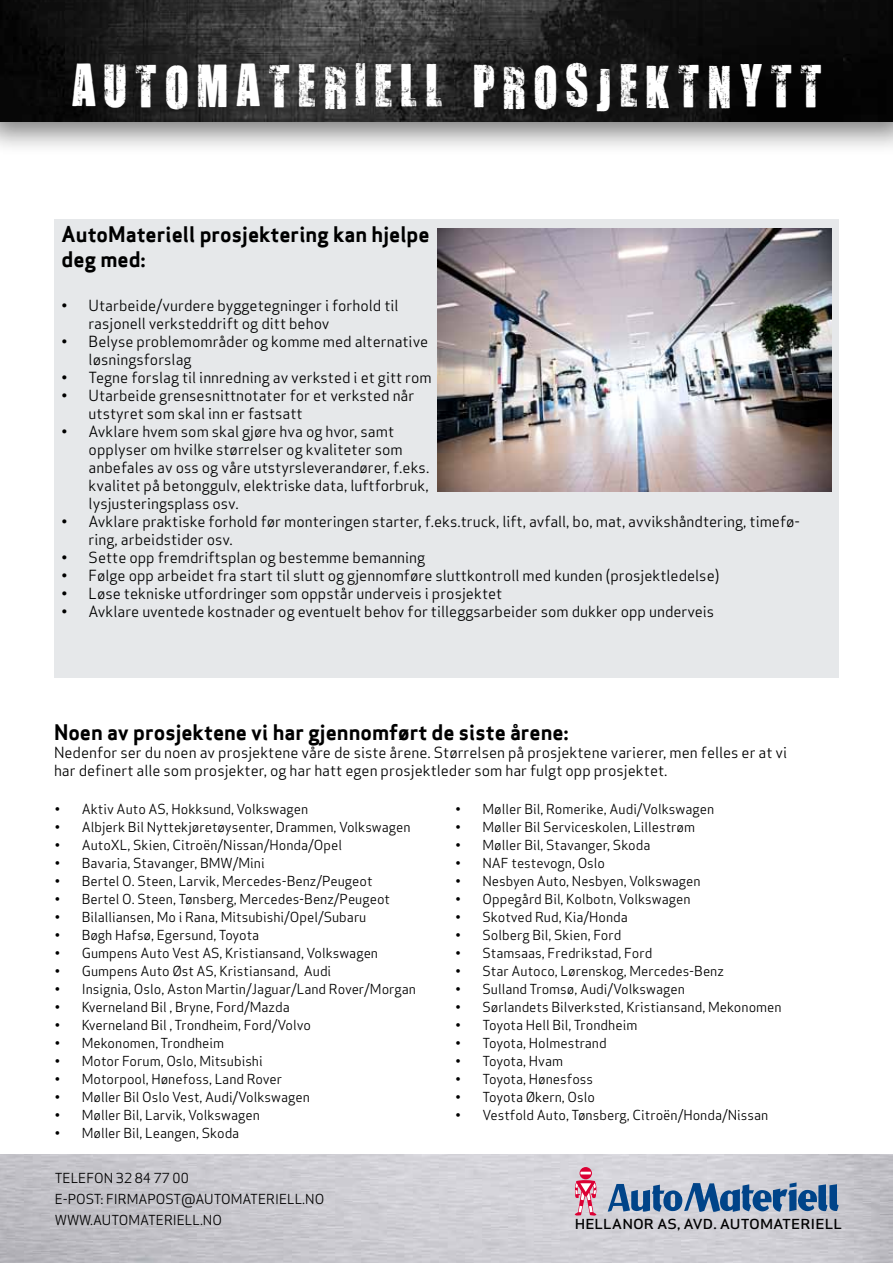
<style>
.page{position:relative;width:893px;height:1263px;background:#fff}
.page>*{position:absolute;margin:0;border:0;box-sizing:border-box;transform-origin:0 0}
.t1{font:49.5px "You Are Loved";letter-spacing:.16em;color:#fff}
.t2{font:700 21px/25.2px "Apex Sans";color:#000}
.t3{font:15px/18px "Apex Sans";color:#000}
.t4{font:13.5px/21px "Apex Sans";color:#000}
.t5{font:500 13.5px "Apex Sans";color:#000;scale:1.13 1}
</style>
<div class="page">
<img style="left:0;top:1154px;width:893px;height:109px">
<svg style="left:580px;top:1167px;width:12px;height:12px"></svg>
<svg style="left:580px;top:1172px;width:11px;height:2px"></svg>
<svg style="left:575px;top:1180px;width:22px;height:35px"></svg>
<svg style="left:608px;top:1182px;width:231px;height:30px;background:#6c8cb0"></svg>
<div style="left:0;top:0;width:893px;height:155px;background:#000;opacity:.5"></div>
<img style="left:0;top:0;width:893px;height:121px">
<div style="left:54px;top:220px;width:785px;height:458px;background:#e6e8ea"></div>
<img style="left:438px;top:229px;width:394px;height:262px">
<h1 class="t1" style="left:71px;top:52px;width:752px">AUTOMATERIELL PROSJEKTNYTT</h1>
<h2 class="t2" style="left:62px;top:222px;width:370px">AutoMateriell prosjektering kan hjelpe deg med:</h2>
<p class="t3" style="left:89px;top:295px;width:311px;text-indent:-27px">• Utarbeide/vurdere byggetegninger i forhold til rasjonell verksteddrift og ditt behov</p>
<p class="t3" style="left:89px;top:331px;width:341px;text-indent:-27px">• Belyse problemområder og komme med alternative løsningsforslag</p>
<p class="t3" style="left:62px;top:367px;width:372px">• Tegne forslag til innredning av verksted i et gitt rom</p>
<p class="t3" style="left:89px;top:385px;width:327px;text-indent:-27px">• Utarbeide grensesnittnotater for et verksted når utstyret som skal inn er fastsatt</p>
<p class="t3" style="left:89px;top:421px;width:342px;text-indent:-27px">• Avklare hvem som skal gjøre hva og hvor, samt opplyser om hvilke størrelser og kvaliteter som anbefales av oss og våre utstyrsleverandører, f.eks. kvalitet på betonggulv, elektriske data, luftforbruk, lysjusteringsplass osv.</p>
<p class="t3" style="left:89px;top:511px;width:713px;text-indent:-27px">• Avklare praktiske forhold før monteringen starter, f.eks.truck, lift, avfall, bo, mat, avvikshåndtering, timefø&shy;ring, arbeidstider osv.</p>
<p class="t3" style="left:62px;top:547px;width:365px">• Sette opp fremdriftsplan og bestemme bemanning</p>
<p class="t3" style="left:62px;top:565px;width:659px">• Følge opp arbeidet fra start til slutt og gjennomføre sluttkontroll med kunden (prosjektledelse)</p>
<p class="t3" style="left:62px;top:583px;width:442px">• Løse tekniske utfordringer som oppstår underveis i prosjektet</p>
<p class="t3" style="left:62px;top:601px;width:654px">• Avklare uventede kostnader og eventuelt behov for tilleggsarbeider som dukker opp underveis</p>
<h2 class="t2" style="left:54px;top:719px;width:516px">Noen av prosjektene vi har gjennomført de siste årene:</h2>
<p class="t3" style="left:54px;top:742px;width:735px">Nedenfor ser du noen av prosjektene våre de siste årene. Størrelsen på prosjektene varierer, men felles er at vi har definert alle som prosjekter, og har hatt egen prosjektleder som har fulgt opp prosjektet.</p>
<p class="t4" style="left:55px;top:797px;width:255px">• Aktiv Auto AS, Hokksund, Volkswagen</p>
<p class="t4" style="left:55px;top:815px;width:357px">• Albjerk Bil Nyttekjøretøysenter, Drammen, Volkswagen</p>
<p class="t4" style="left:55px;top:833px;width:289px">• AutoXL, Skien, Citroën/N issan/Honda/Opel</p>
<p class="t4" style="left:55px;top:851px;width:211px">• Bavaria, Stavanger, BMW/M ini</p>
<p class="t4" style="left:55px;top:869px;width:319px">• Bertel O. Steen, Larvik, M ercedes-Benz/Peugeot</p>
<p class="t4" style="left:55px;top:887px;width:337px">• Bertel O. Steen, Tønsberg, Mercedes-Benz/Peugeot</p>
<p class="t4" style="left:55px;top:905px;width:313px">• Bilalliansen, Mo i Rana, Mitsubishi/Opel/Subaru</p>
<p class="t4" style="left:55px;top:923px;width:206px">• Bøgh Hafsø, Egersund, Toyota</p>
<p class="t4" style="left:55px;top:941px;width:325px">• Gumpens Auto Vest AS, Kristiansand, Volkswagen</p>
<p class="t4" style="left:55px;top:959px;width:278px">• Gumpens Auto Øst AS, Kristiansand, Audi</p>
<p class="t4" style="left:55px;top:977px;width:363px">• I nsignia, Oslo, Aston Martin/Jaguar/Land Rover/M organ</p>
<p class="t4" style="left:55px;top:995px;width:237px">• Kverneland Bil , Bryne, Ford/Mazda</p>
<p class="t4" style="left:55px;top:1013px;width:258px">• Kverneland Bil , Trondheim, Ford/Volvo</p>
<p class="t4" style="left:55px;top:1031px;width:171px">• Mekonomen, Trondheim</p>
<p class="t4" style="left:55px;top:1049px;width:210px">• Motor Forum, Oslo, Mitsubishi</p>
<p class="t4" style="left:55px;top:1067px;width:229px">• Motorpool, Hønefoss, Land Rover</p>
<p class="t4" style="left:55px;top:1085px;width:257px">• Møller Bil Oslo Vest, Audi/Volkswagen</p>
<p class="t4" style="left:55px;top:1103px;width:207px">• Møller Bil, Larvik, Volkswagen</p>
<p class="t4" style="left:55px;top:1121px;width:186px">• Møller Bil, Leangen, Skoda</p>
<p class="t4" style="left:455px;top:797px;width:260px">• Møller Bil, Romerike, Audi/Volkswagen</p>
<p class="t4" style="left:455px;top:815px;width:241px">• Møller Bil Serviceskolen, Lillestrøm</p>
<p class="t4" style="left:455px;top:833px;width:197px">• Møller Bil, Stavanger, Skoda</p>
<p class="t4" style="left:455px;top:851px;width:37px">• NAF</p>
<p class="t4" style="left:511px;top:851px;width:95px">testevogn, Oslo</p>
<p class="t4" style="left:455px;top:869px;width:247px">• N esbyen Auto, N esbyen, Volkswagen</p>
<p class="t4" style="left:455px;top:887px;width:237px">• Oppegård Bil, Kolbotn, Volkswagen</p>
<p class="t4" style="left:455px;top:905px;width:174px">• Skotved Rud, Kia/Honda</p>
<p class="t4" style="left:455px;top:923px;width:167px">• Solberg Bil, Skien, Ford</p>
<p class="t4" style="left:455px;top:941px;width:198px">• Stamsaas, Fredrikstad, Ford</p>
<p class="t4" style="left:455px;top:959px;width:270px">• Star Autoco, Lørenskog, Mercedes-Benz</p>
<p class="t4" style="left:455px;top:977px;width:231px">• Sulland Tromsø, Audi/Volkswagen</p>
<p class="t4" style="left:455px;top:995px;width:328px">• Sørlandets Bilverksted, Kristiansand, Mekonomen</p>
<p class="t4" style="left:455px;top:1013px;width:183px">• Toyota Hell Bil, Trondheim</p>
<p class="t4" style="left:455px;top:1031px;width:153px">• Toyota, Holmestrand</p>
<p class="t4" style="left:455px;top:1049px;width:109px">• Toyota, Hvam</p>
<p class="t4" style="left:455px;top:1067px;width:139px">• Toyota, Hønesfoss</p>
<p class="t4" style="left:455px;top:1085px;width:141px">• Toyota Økern, Oslo</p>
<p class="t4" style="left:455px;top:1103px;width:314px">• Vestfold Auto, Tønsberg, Citroën/Honda/N issan</p>
<p class="t4" style="left:55px;top:1166px;width:271px">Telefon 32 84 77 00<br>E-post: firmapost@automateriell.no www.automateriell.no</p>
<p class="t5" style="left:575px;top:1212px;width:238px">HELLANOR AS, AVD. AUTOMATERIELL</p>
</div>
